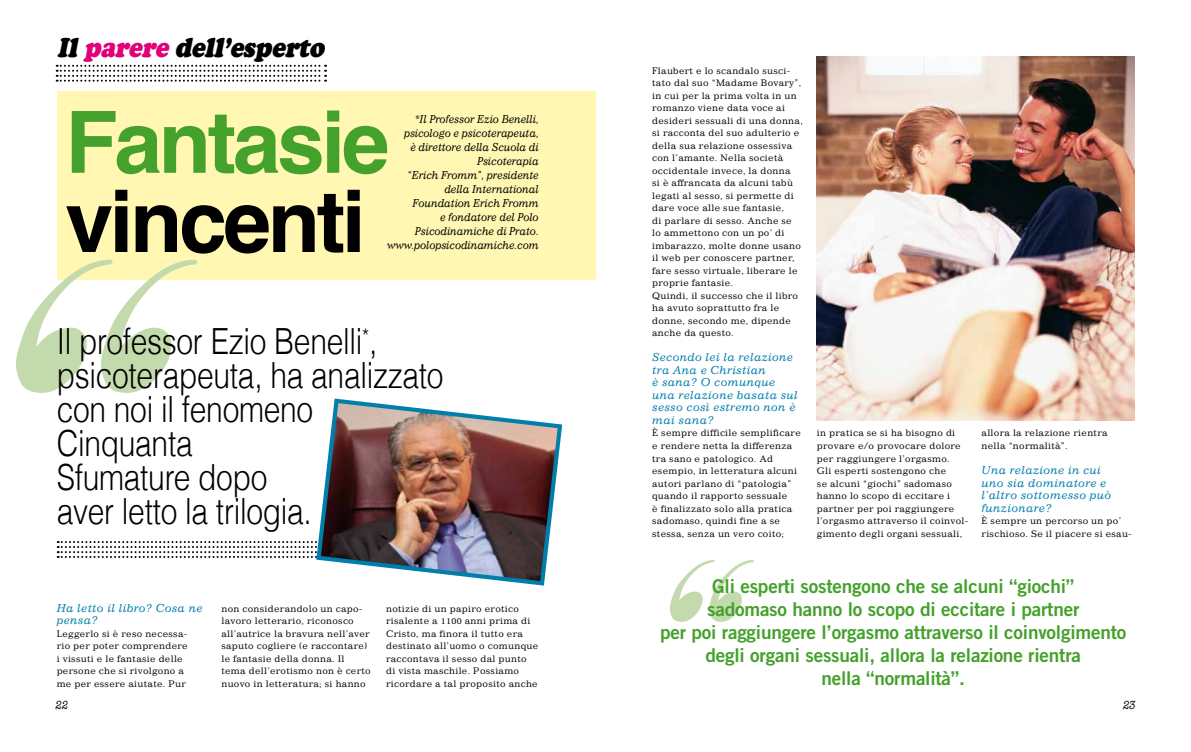
<style>
.page{position:relative;width:1191px;height:752px;background:#fff}
.page>*{position:absolute;margin:0;border:0;box-sizing:border-box;transform-origin:0 0}
.t1{font:672px "Arizonia";color:#c3daad;scale:.91 1}
.t2{font:311.8px "Arizonia";color:#c3daad;scale:.91 1}
.t3{font:700 85.9px "Helvetica";letter-spacing:-.04em;color:#44a12b}
.t4{font:700 85.9px "Helvetica";letter-spacing:-.04em;color:#000}
.t5{font:300 36px/34px "Helvetica";letter-spacing:-.01em;color:#000;scale:.83 1}
.t6{font:26.1px "Copperfield Italic SWFTE";letter-spacing:-.01em;color:#000;scale:.91 1}
.t7{font:19px/23px "Trade Gothic Bold Two";letter-spacing:-.01em;color:#44a12b;text-align:center}
.t8{font:12px "American Typewriter";color:#000;scale:.79 1}
.t9{font:italic 11px/14px "Impressum";letter-spacing:-.01em;color:#000;text-align:right;scale:.91 1}
.t10{font:italic 11px/12.5px "Impressum";letter-spacing:.03em;color:#007fac}
.t11{font:9px/12.5px "Impressum";letter-spacing:.03em;color:#000}
.s1{color:#e2007a}
</style>
<div class="page">
<div style="left:57px;top:91px;width:538px;height:188px;background:#fff7b2"></div>
<svg style="left:57px;top:65px;width:269px;height:17px"></svg>
<svg style="left:58px;top:541px;width:255px;height:16px"></svg>
<img style="left:315px;top:398px;width:248px;height:188px">
<img style="left:817px;top:57px;width:317px;height:363px">
<h3 class="t6" style="left:57px;top:29px;width:295px">Il <span class="s1">parere</span> dell’esperto</h3>
<h3 class="t3" style="left:65px;top:73px;width:326px">Fantasie</h3>
<h3 class="t4" style="left:65px;top:152px;width:302px">vincenti</h3>
<p class="t9" style="left:387px;top:112px;width:168px">*Il Professor Ezio Benelli, psicologo e psicoterapeuta,<br>è direttore della Scuola di<br>Psicoterapia<br>“Erich Fromm”, presidente della International<br>Foundation Erich Fromm<br>e fondatore del Polo<br>Psicodinamiche di Prato. www.polopsicodinamiche.com</p>
<h1 class="t1" style="left:-5px;top:74px;width:279px">“</h1>
<h3 class="t5" style="left:57px;top:322px;width:468px">Il professor Ezio Benelli<sup>*</sup>, psicoterapeuta, ha analizzato con noi il fenomeno<br>Cinquanta<br>Sfumature dopo<br>aver letto la trilogia.</h3>
<p class="t10" style="left:57px;top:601px;width:147px">Ha letto il libro? Cosa ne pensa?</p>
<p class="t11" style="left:57px;top:626px;width:133px">Leggerlo si è reso necessa&shy;rio per poter comprendere i vissuti e le fantasie delle persone che si rivolgono a me per essere aiutate. Pur</p>
<h3 class="t8" style="left:55px;top:695px;width:20px">22</h3>
<p class="t11" style="left:221px;top:601px;width:151px">non considerandolo un capo&shy;lavoro letterario, riconosco all’autrice la bravura nell’aver saputo cogliere (e raccontare) le fantasie della donna. Il tema dell’erotismo non è certo nuovo in letteratura; si hanno</p>
<p class="t11" style="left:386px;top:601px;width:154px">notizie di un papiro erotico risalente a 1100 anni prima di<br>Cristo, ma finora il tutto era destinato all’uomo o comunque raccontava il sesso dal punto di vista maschile. Possiamo ricordare a tal proposito anche</p>
<p class="t11" style="left:652px;top:64px;width:152px">Flaubert e lo scandalo susci&shy;tato dal suo “Madame Bovary”, in cui per la prima volta in un romanzo viene data voce ai desideri sessuali di una donna, si racconta del suo adulterio e della sua relazione ossessiva con l’amante. Nella società occidentale invece, la donna<br>si è affrancata da alcuni tabù legati al sesso, si permette di dare voce alle sue fantasie,<br>di parlare di sesso. Anche se lo ammettono con un po’ di imbarazzo, molte donne usano il web per conoscere partner, fare sesso virtuale, liberare le proprie fantasie.<br>Quindi, il successo che il libro ha avuto soprattutto fra le donne, secondo me, dipende anche da questo.</p>
<p class="t10" style="left:652px;top:351px;width:147px">Secondo lei la relazione tra Ana e Christian<br>è sana? O comunque una relazione basata sul sesso così estremo non è mai sana?</p>
<p class="t11" style="left:652px;top:426px;width:150px">è sempre difficile semplificare e rendere netta la differenza tra sano e patologico. Ad esempio, in letteratura alcuni autori parlano di “patologia” quando il rapporto sessuale<br>è finalizzato solo alla pratica sadomaso, quindi fine a se stessa, senza un vero coito;</p>
<p class="t11" style="left:817px;top:426px;width:153px">in pratica se si ha bisogno di provare e/o provocare dolore per raggiungere l’orgasmo.<br>Gli esperti sostengono che<br>se alcuni “giochi” sadomaso hanno lo scopo di eccitare i partner per poi raggiungere l’orgasmo attraverso il coinvol&shy;gimento degli organi sessuali,</p>
<p class="t11" style="left:981px;top:426px;width:128px">allora la relazione rientra nella “normalità”.</p>
<p class="t10" style="left:981px;top:463px;width:131px">Una relazione in cui uno sia dominatore e l’altro sottomesso può funzionare?</p>
<p class="t11" style="left:981px;top:514px;width:152px">È sempre un percorso un po’ rischioso. Se il piacere si esau-</p>
<h2 class="t2" style="left:660px;top:473px;width:130px">“</h2>
<h3 class="t7" style="left:660px;top:574px;width:468px">Gli esperti sostengono che se alcuni “giochi”<br>sadomaso hanno lo scopo di eccitare i partner<br>per poi raggiungere l’orgasmo attraverso il coinvolgimento degli organi sessuali, allora la relazione rientra<br>nella “normalità”.</h3>
<h3 class="t8" style="left:1122px;top:695px;width:20px">23</h3>
</div>
